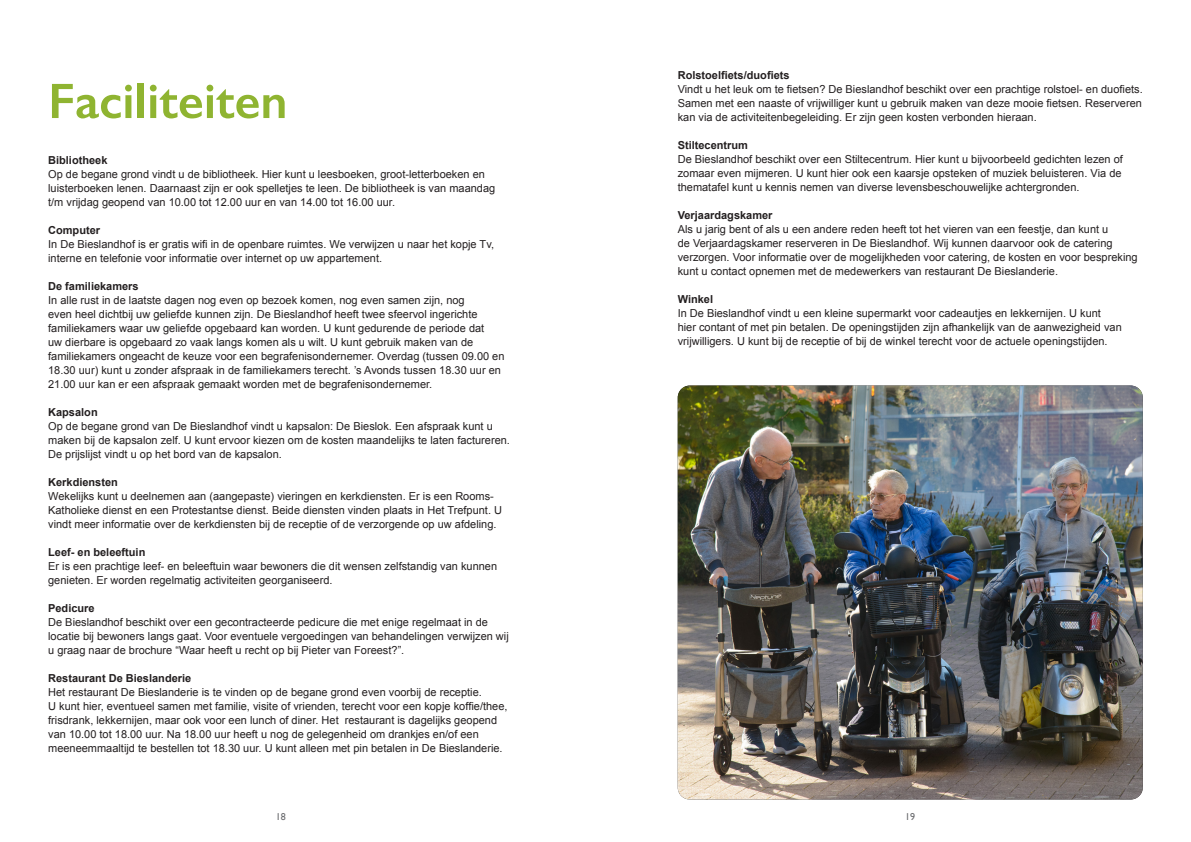
<style>
.page{position:relative;width:1191px;height:842px;background:#fff}
.page>*{position:absolute;margin:0;border:0;box-sizing:border-box;transform-origin:0 0}
.Kop_3{font:600 50px "Gill Sans";color:#8fb431}
.body{font:11px/14px "Arial";color:#231f20}
.Kop_3-2{font:11px/14px "Arial";color:#231f20}
.Kop_3-3{font:700 11px "Arial";color:#231f20}
.body-2{font:700 11px "Arial";color:#231f20}
.kop_2{font:700 11px "Arial";color:#231f20}
.t1{font:10px "Gill Sans";color:#6c6d70}
</style>
<div class="page">
<img style="left:677px;top:386px;width:465px;height:413px">
<p class="Kop_3" style="left:48px;top:71px;width:241px">Faciliteiten</p>
<p class="body-2" style="left:48px;top:153px;width:61px">Bibliotheek</p>
<p class="Kop_3-2" style="left:48px;top:167px;width:448px">Op de begane grond vindt u de bibliotheek. Hier kunt u leesboeken, groot-letterboeken en luisterboeken lenen. Daarnaast zijn er ook spelletjes te leen. De bibliotheek is van maandag t/m vrijdag geopend van 10.00 tot 12.00 uur en van 14.00 tot 16.00 uur.</p>
<p class="Kop_3-3" style="left:48px;top:223px;width:53px">Computer</p>
<p class="body" style="left:48px;top:237px;width:447px">In De Bieslandhof is er gratis wifi in de openbare ruimtes. We verwijzen u naar het kopje Tv, interne en telefonie voor informatie over internet op uw appartement.</p>
<p class="Kop_3-3" style="left:48px;top:279px;width:92px">De familiekamers</p>
<p class="body" style="left:48px;top:293px;width:458px">In alle rust in de laatste dagen nog even op bezoek komen, nog even samen zijn, nog<br>even heel dichtbij uw geliefde kunnen zijn. De Bieslandhof heeft twee sfeervol ingerichte familiekamers waar uw geliefde opgebaard kan worden. U kunt gedurende de periode dat<br>uw dierbare is opgebaard zo vaak langs komen als u wilt. U kunt gebruik maken van de familiekamers ongeacht de keuze voor een begrafenisondernemer. Overdag (tussen 09.00 en 18.30 uur) kunt u zonder afspraak in de familiekamers terecht. ’s Avonds tussen 18.30 uur en 21.00 uur kan er een afspraak gemaakt worden met de begrafenisondernemer.</p>
<p class="Kop_3-3" style="left:48px;top:405px;width:51px">Kapsalon</p>
<p class="body" style="left:48px;top:419px;width:463px">Op de begane grond van De Bieslandhof vindt u kapsalon: De Bieslok. Een afspraak kunt u maken bij de kapsalon zelf. U kunt ervoor kiezen om de kosten maandelijks te laten factureren.<br>De prijslijst vindt u op het bord van de kapsalon.</p>
<p class="Kop_3-3" style="left:48px;top:475px;width:71px">Kerkdiensten</p>
<p class="body" style="left:48px;top:489px;width:455px">Wekelijks kunt u deelnemen aan (aangepaste) vieringen en kerkdiensten. Er is een Rooms-<br>Katholieke dienst en een Protestantse dienst. Beide diensten vinden plaats in Het Trefpunt. U vindt meer informatie over de kerkdiensten bij de receptie of de verzorgende op uw afdeling.</p>
<p class="Kop_3-3" style="left:48px;top:545px;width:99px">Leef- en beleeftuin</p>
<p class="Kop_3-2" style="left:48px;top:559px;width:450px">Er is een prachtige leef- en beleeftuin waar bewoners die dit wensen zelfstandig van kunnen genieten. Er worden regelmatig activiteiten georganiseerd.</p>
<p class="Kop_3-3" style="left:48px;top:601px;width:48px">Pedicure</p>
<p class="body" style="left:48px;top:615px;width:462px">De Bieslandhof beschikt over een gecontracteerde pedicure die met enige regelmaat in de locatie bij bewoners langs gaat. Voor eventuele vergoedingen van behandelingen verwijzen wij u graag naar de brochure “Waar heeft u recht op bij Pieter van Foreest?”.</p>
<p class="Kop_3-3" style="left:48px;top:671px;width:145px">Restaurant De Bieslanderie</p>
<p class="body" style="left:48px;top:685px;width:461px">Het restaurant De Bieslanderie is te vinden op de begane grond even voorbij de receptie.<br>U kunt hier, eventueel samen met familie, visite of vrienden, terecht voor een kopje koffie/thee, frisdrank, lekkernijen, maar ook voor een lunch of diner. Het restaurant is dagelijks geopend van 10.00 tot 18.00 uur. Na 18.00 uur heeft u nog de gelegenheid om drankjes en/of een meeneemmaaltijd te bestellen tot 18.30 uur. U kunt alleen met pin betalen in De Bieslanderie.</p>
<p class="Kop_3-3" style="left:677px;top:68px;width:113px">Rolstoelfiets/duofiets</p>
<p class="body" style="left:677px;top:82px;width:466px;text-align:justify">Vindt u het leuk om te fietsen? De Bieslandhof beschikt over een prachtige rolstoel- en duofiets.<br>Samen met een naaste of vrijwilliger kunt u gebruik maken van deze mooie fietsen. Reserveren kan via de activiteitenbegeleiding. Er zijn geen kosten verbonden hieraan.</p>
<p class="Kop_3-3" style="left:677px;top:138px;width:72px">Stiltecentrum</p>
<p class="body" style="left:677px;top:152px;width:447px">De Bieslandhof beschikt over een Stiltecentrum. Hier kunt u bijvoorbeeld gedichten lezen of zomaar even mijmeren. U kunt hier ook een kaarsje opsteken of muziek beluisteren. Via de thematafel kunt u kennis nemen van diverse levensbeschouwelijke achtergronden.</p>
<p class="Kop_3-3" style="left:677px;top:208px;width:96px">Verjaardagskamer</p>
<p class="body" style="left:677px;top:222px;width:461px">Als u jarig bent of als u een andere reden heeft tot het vieren van een feestje, dan kunt u<br>de Verjaardagskamer reserveren in De Bieslandhof. Wij kunnen daarvoor ook de catering verzorgen. Voor informatie over de mogelijkheden voor catering, de kosten en voor bespreking kunt u contact opnemen met de medewerkers van restaurant De Bieslanderie.</p>
<p class="kop_2" style="left:677px;top:292px;width:37px">Winkel</p>
<p class="body" style="left:677px;top:306px;width:445px">In De Bieslandhof vindt u een kleine supermarkt voor cadeautjes en lekkernijen. U kunt hier contant of met pin betalen. De openingstijden zijn afhankelijk van de aanwezigheid van vrijwilligers. U kunt bij de receptie of bij de winkel terecht voor de actuele openingstijden.</p>
<p class="t1" style="left:276px;top:810px;width:11px">18</p>
<p class="t1" style="left:905px;top:810px;width:11px">19</p>
</div>
